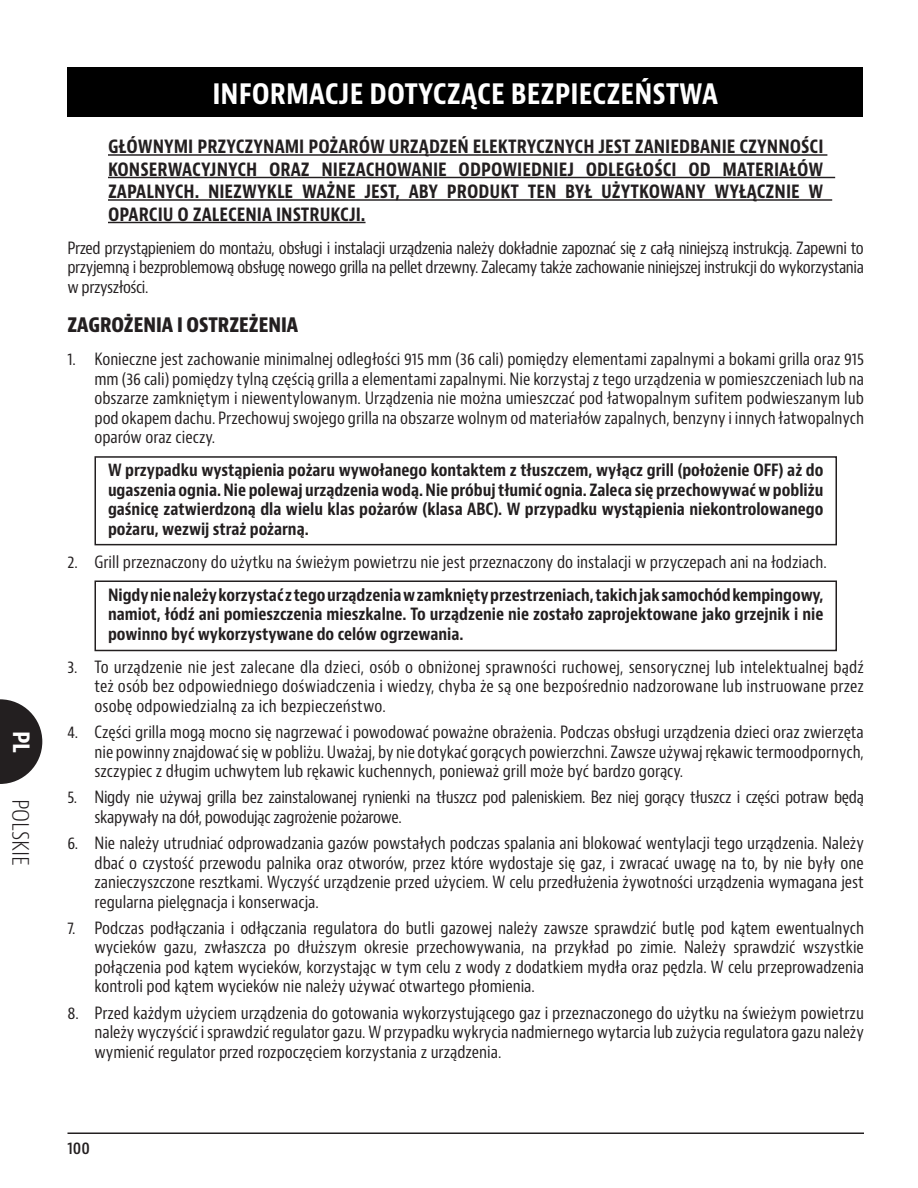
<style>
.page{position:relative;width:918px;height:1188px;background:#fff}
.page>*{position:absolute;margin:0;border:0;box-sizing:border-box;transform-origin:0 0}
.TXT{font:700 condensed 30px "Bernino Sans";color:#fff}
.t1{font:300 condensed 24px "Bernina Sans";color:#231f20}
.t2{font:700 condensed 24px "Bernina Sans";color:#fff}
.TXT-2{font:700 condensed 19.5px/22.5px "Bernino Sans";color:#231f20;text-align:justify}
.TXT-3{font:700 condensed 19.5px "Bernino Sans";color:#231f20}
.TXT-4{font:condensed 16.5px/19.5px "Bernino Sans";color:#231f20;text-align:justify}
.TXT-5{font:700 condensed 16.5px/19.5px "Bernino Sans";color:#231f20;text-align:justify}
.TXT-6{font:condensed 16.5px/19.5px "Bernino Sans";letter-spacing:-.02em;color:#231f20}
.t3{font:600 condensed 16.5px "Bernino Sans";color:#231f20}
</style>
<div class="page">
<hr style="left:68px;top:1132px;width:796px;height:2px;background:#231f20">
<svg style="left:0;top:699px;width:42px;height:85px"></svg>
<hr style="left:108px;top:154px;width:719px;height:2px;background:#231f20">
<hr style="left:108px;top:177px;width:727px;height:1px;background:#231f20">
<hr style="left:108px;top:199px;width:724px;height:2px;background:#231f20">
<hr style="left:108px;top:222px;width:258px;height:1px;background:#231f20">
<div style="left:68px;top:68px;width:795px;height:49px;background:#000"></div>
<div style="left:94px;top:456px;width:743px;height:89px;border:2px solid #231f20"></div>
<div style="left:94px;top:580px;width:743px;height:71px;border:2px solid #231f20"></div>
<h2 class="t2" style="left:37px;top:731px;width:24px;rotate:90deg">PL</h2>
<h2 class="t1" style="left:36px;top:799px;width:69px;rotate:90deg">POLSKIE</h2>
<p class="TXT" style="left:212px;top:75px;width:507px">INFORMACJE DOTYCZĄCE BEZPIECZEŃSTWA</p>
<p class="TXT-2" style="left:108px;top:135px;width:717px">GŁÓWNYMI PRZYCZYNAMI POŻARÓW URZĄDZEŃ ELEKTRYCZNYCH JEST ZANIEDBANIE CZYNNOŚCI KONSERWACYJNYCH ORAZ NIEZACHOWANIE ODPOWIEDNIEJ ODLEGŁOŚCI OD MATERIAŁÓW ZAPALNYCH. NIEZWYKLE WAŻNE JEST, ABY PRODUKT TEN BYŁ UŻYTKOWANY WYŁĄCZNIE W OPARCIU O ZALECENIA INSTRUKCJI.</p>
<p class="TXT-4" style="left:68px;top:238px;width:798px">Przed przystąpieniem do montażu, obsługi i instalacji urządzenia należy dokładnie zapoznać się z całą niniejszą instrukcją. Zapewni to przyjemną i bezproblemową obsługę nowego grilla na pellet drzewny. Zalecamy także zachowanie niniejszej instrukcji do wykorzystania w przyszłości.</p>
<p class="TXT-3" style="left:68px;top:313px;width:232px">ZAGROŻENIA I OSTRZEŻENIA</p>
<p class="TXT-4" style="left:94px;top:350px;width:771px;text-indent:-27px">1. Konieczne jest zachowanie minimalnej odległości 915 mm (36 cali) pomiędzy elementami zapalnymi a bokami grilla oraz 915 mm (36 cali) pomiędzy tylną częścią grilla a elementami zapalnymi. Nie korzystaj z tego urządzenia w pomieszczeniach lub na obszarze zamkniętym i niewentylowanym. Urządzenia nie można umieszczać pod łatwopalnym sufitem podwieszanym lub pod okapem dachu. Przechowuj swojego grilla na obszarze wolnym od materiałów zapalnych, benzyny i innych łatwopalnych oparów oraz cieczy.</p>
<p class="TXT-5" style="left:108px;top:461px;width:717px">W przypadku wystąpienia pożaru wywołanego kontaktem z tłuszczem, wyłącz grill (położenie OFF) aż do ugaszenia ognia. Nie polewaj urządzenia wodą. Nie próbuj tłumić ognia. Zaleca się przechowywać w pobliżu gaśnicę zatwierdzoną dla wielu klas pożarów (klasa ABC). W przypadku wystąpienia niekontrolowanego pożaru, wezwij straż pożarną.</p>
<p class="TXT-4" style="left:68px;top:553px;width:761px">2. Grill przeznaczony do użytku na świeżym powietrzu nie jest przeznaczony do instalacji w przyczepach ani na łodziach.</p>
<p class="TXT-5" style="left:108px;top:586px;width:717px">Nigdy nie należy korzystać z tego urządzenia w zamknięty przestrzeniach, takich jak samochód kempingowy, namiot, łódź ani pomieszczenia mieszkalne. To urządzenie nie zostało zaprojektowane jako grzejnik i nie powinno być wykorzystywane do celów ogrzewania.</p>
<p class="TXT-4" style="left:94px;top:658px;width:771px;text-indent:-27px">3. To urządzenie nie jest zalecane dla dzieci, osób o obniżonej sprawności ruchowej, sensorycznej lub intelektualnej bądź też osób bez odpowiedniego doświadczenia i wiedzy, chyba że są one bezpośrednio nadzorowane lub instruowane przez osobę odpowiedzialną za ich bezpieczeństwo.</p>
<p class="TXT-4" style="left:94px;top:723px;width:771px;text-indent:-27px">4. Części grilla mogą mocno się nagrzewać i powodować poważne obrażenia. Podczas obsługi urządzenia dzieci oraz zwierzęta nie powinny znajdować się w pobliżu. Uważaj, by nie dotykać gorących powierzchni. Zawsze używaj rękawic termoodpornych, szczypiec z długim uchwytem lub rękawic kuchennych, ponieważ grill może być bardzo gorący.</p>
<p class="TXT-6" style="left:94px;top:788px;width:771px;text-indent:-27px">5. Nigdy nie używaj grilla bez zainstalowanej rynienki na tłuszcz pod paleniskiem. Bez niej gorący tłuszcz i części potraw będą skapywały na dół, powodując zagrożenie pożarowe.</p>
<p class="TXT-4" style="left:94px;top:834px;width:771px;text-indent:-27px">6. Nie należy utrudniać odprowadzania gazów powstałych podczas spalania ani blokować wentylacji tego urządzenia. Należy dbać o czystość przewodu palnika oraz otworów, przez które wydostaje się gaz, i zwracać uwagę na to, by nie były one zanieczyszczone resztkami. Wyczyść urządzenie przed użyciem. W celu przedłużenia żywotności urządzenia wymagana jest regularna pielęgnacja i konserwacja.</p>
<p class="TXT-4" style="left:94px;top:919px;width:771px;text-indent:-27px">7. Podczas podłączania i odłączania regulatora do butli gazowej należy zawsze sprawdzić butlę pod kątem ewentualnych wycieków gazu, zwłaszcza po dłuższym okresie przechowywania, na przykład po zimie. Należy sprawdzić wszystkie połączenia pod kątem wycieków, korzystając w tym celu z wody z dodatkiem mydła oraz pędzla. W celu przeprowadzenia kontroli pod kątem wycieków nie należy używać otwartego płomienia.</p>
<p class="TXT-4" style="left:94px;top:1003px;width:771px;text-indent:-27px">8. Przed każdym użyciem urządzenia do gotowania wykorzystującego gaz i przeznaczonego do użytku na świeżym powietrzu należy wyczyścić i sprawdzić regulator gazu. W przypadku wykrycia nadmiernego wytarcia lub zużycia regulatora gazu należy wymienić regulator przed rozpoczęciem korzystania z urządzenia.</p>
<p class="t3" style="left:68px;top:1138px;width:24px">100</p>
</div>
